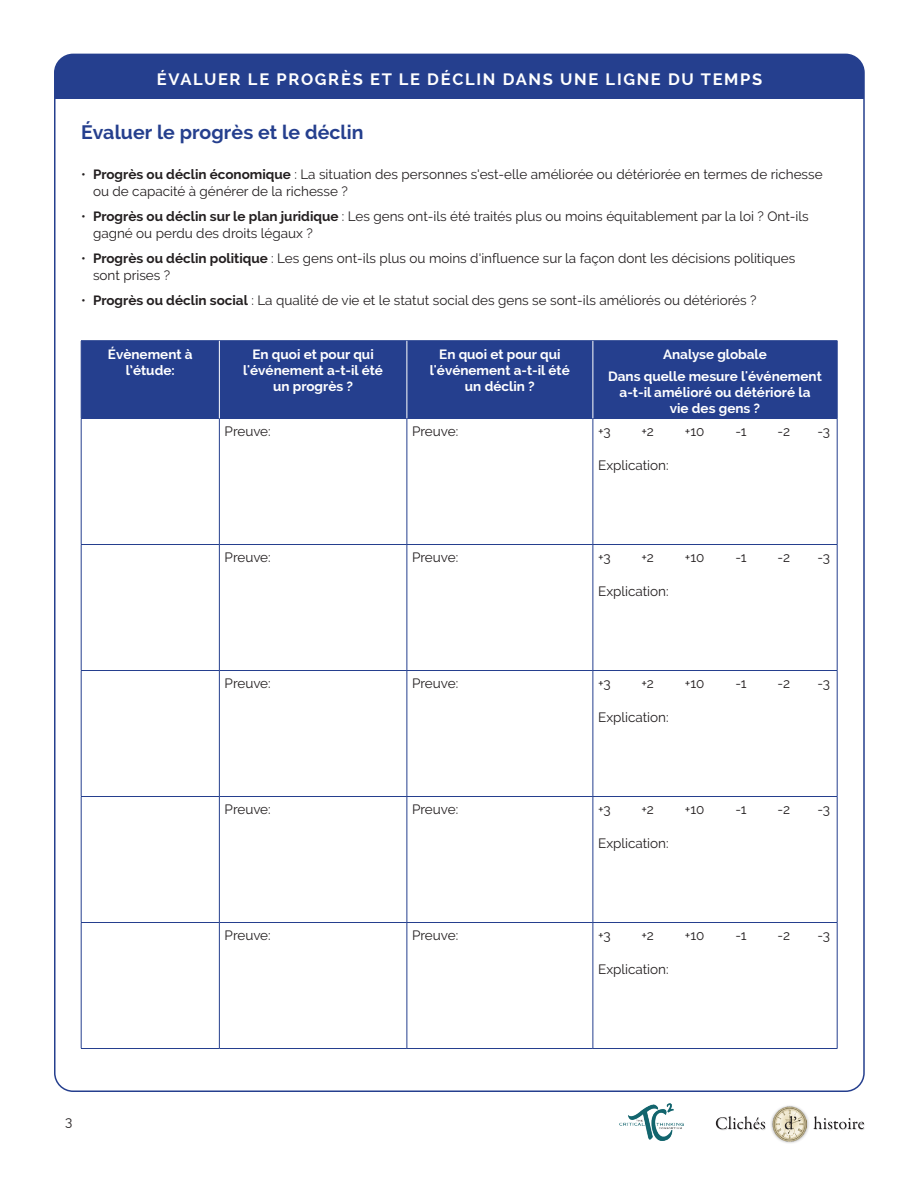
<style>
.page{position:relative;width:918px;height:1188px;background:#fff}
.page>*{position:absolute;margin:0;border:0;box-sizing:border-box;transform-origin:0 0}
.t1{font:700 19.5px "Raleway";letter-spacing:.005em;color:#253f8e}
.t2{font:700 16.5px "Raleway";letter-spacing:.1em;color:#fff}
.Body{font:13.5px/16.5px "Raleway";color:#231f20}
.Table_Column_sub-hea{font:700 13.5px/16.2px "Raleway";color:#fff;text-align:center}
.s1{font-weight:700}
</style>
<div class="page">
<div style="left:55px;top:54px;width:809px;height:45px;background:#253f8e"></div>
<img style="left:619px;top:1104px;width:65px;height:37px">
<div style="left:770px;top:1104px;width:40px;height:40px;background:#231f20;opacity:.37"></div>
<img style="left:772px;top:1107px;width:35px;height:35px">
<svg style="left:785px;top:1116px;width:11px;height:14px"></svg>
<svg style="left:813px;top:1116px;width:52px;height:14px"></svg>
<svg style="left:716px;top:1116px;width:50px;height:14px"></svg>
<div style="left:82px;top:341px;width:755px;height:77px;background:#253f8e"></div>
<hr style="left:81px;top:340px;width:138px;height:1px;background:#253f8e">
<hr style="left:81px;top:341px;width:1px;height:77px;background:#253f8e">
<hr style="left:219px;top:340px;width:188px;height:1px;background:#253f8e">
<hr style="left:407px;top:340px;width:186px;height:1px;background:#253f8e">
<hr style="left:593px;top:340px;width:244px;height:1px;background:#253f8e">
<hr style="left:837px;top:341px;width:1px;height:77px;background:#253f8e">
<hr style="left:81px;top:418px;width:138px;height:1px;background:#253f8e">
<hr style="left:81px;top:419px;width:1px;height:125px;background:#253f8e">
<hr style="left:219px;top:418px;width:188px;height:1px;background:#253f8e">
<hr style="left:219px;top:419px;width:1px;height:125px;background:#253f8e">
<hr style="left:407px;top:418px;width:186px;height:1px;background:#253f8e">
<hr style="left:407px;top:419px;width:1px;height:125px;background:#253f8e">
<hr style="left:593px;top:418px;width:244px;height:1px;background:#253f8e">
<hr style="left:593px;top:419px;width:1px;height:125px;background:#253f8e">
<hr style="left:837px;top:419px;width:1px;height:125px;background:#253f8e">
<hr style="left:81px;top:544px;width:138px;height:1px;background:#253f8e">
<hr style="left:81px;top:545px;width:1px;height:125px;background:#253f8e">
<hr style="left:219px;top:544px;width:188px;height:1px;background:#253f8e">
<hr style="left:219px;top:545px;width:1px;height:125px;background:#253f8e">
<hr style="left:407px;top:544px;width:186px;height:1px;background:#253f8e">
<hr style="left:407px;top:545px;width:1px;height:125px;background:#253f8e">
<hr style="left:593px;top:544px;width:244px;height:1px;background:#253f8e">
<hr style="left:593px;top:545px;width:1px;height:125px;background:#253f8e">
<hr style="left:837px;top:545px;width:1px;height:125px;background:#253f8e">
<hr style="left:81px;top:670px;width:138px;height:1px;background:#253f8e">
<hr style="left:81px;top:671px;width:1px;height:125px;background:#253f8e">
<hr style="left:219px;top:670px;width:188px;height:1px;background:#253f8e">
<hr style="left:219px;top:671px;width:1px;height:125px;background:#253f8e">
<hr style="left:407px;top:670px;width:186px;height:1px;background:#253f8e">
<hr style="left:407px;top:671px;width:1px;height:125px;background:#253f8e">
<hr style="left:593px;top:670px;width:244px;height:1px;background:#253f8e">
<hr style="left:593px;top:671px;width:1px;height:125px;background:#253f8e">
<hr style="left:837px;top:671px;width:1px;height:125px;background:#253f8e">
<hr style="left:81px;top:796px;width:138px;height:1px;background:#253f8e">
<hr style="left:81px;top:797px;width:1px;height:125px;background:#253f8e">
<hr style="left:219px;top:796px;width:188px;height:1px;background:#253f8e">
<hr style="left:219px;top:797px;width:1px;height:125px;background:#253f8e">
<hr style="left:407px;top:796px;width:186px;height:1px;background:#253f8e">
<hr style="left:407px;top:797px;width:1px;height:125px;background:#253f8e">
<hr style="left:593px;top:796px;width:244px;height:1px;background:#253f8e">
<hr style="left:593px;top:797px;width:1px;height:125px;background:#253f8e">
<hr style="left:837px;top:797px;width:1px;height:125px;background:#253f8e">
<hr style="left:81px;top:922px;width:138px;height:1px;background:#253f8e">
<hr style="left:81px;top:923px;width:1px;height:125px;background:#253f8e">
<hr style="left:219px;top:922px;width:188px;height:1px;background:#253f8e">
<hr style="left:219px;top:923px;width:1px;height:125px;background:#253f8e">
<hr style="left:407px;top:922px;width:186px;height:1px;background:#253f8e">
<hr style="left:407px;top:923px;width:1px;height:125px;background:#253f8e">
<hr style="left:593px;top:922px;width:244px;height:1px;background:#253f8e">
<hr style="left:593px;top:923px;width:1px;height:125px;background:#253f8e">
<hr style="left:837px;top:923px;width:1px;height:125px;background:#253f8e">
<hr style="left:81px;top:1048px;width:138px;height:1px;background:#253f8e">
<hr style="left:219px;top:1048px;width:188px;height:1px;background:#253f8e">
<hr style="left:407px;top:1048px;width:186px;height:1px;background:#253f8e">
<hr style="left:593px;top:1048px;width:244px;height:1px;background:#253f8e">
<hr style="left:219px;top:341px;width:1px;height:77px;background:#fff">
<hr style="left:407px;top:341px;width:1px;height:77px;background:#fff">
<hr style="left:593px;top:341px;width:1px;height:77px;background:#fff">
<p class="t2" style="left:157px;top:69px;width:607px">ÉVALUER LE PROGRÈS ET LE DÉCLIN DANS UNE LIGNE DU TEMPS</p>
<h2 class="t1" style="left:81px;top:121px;width:284px">Évaluer le progrès et le déclin</h2>
<p class="Body" style="left:93px;top:166px;width:731px;text-indent:-12px">• <span class="s1">Progrès ou déclin économique</span> : La situation des personnes s'est-elle améliorée ou détériorée en termes de richesse ou de capacité à générer de la richesse ?</p>
<p class="Body" style="left:93px;top:208px;width:717px;text-indent:-12px">• <span class="s1">Progrès ou déclin sur le plan juridique</span> : Les gens ont-ils été traités plus ou moins équitablement par la loi ? Ont-ils gagné ou perdu des droits légaux ?</p>
<p class="Body" style="left:93px;top:250px;width:704px;text-indent:-12px">• <span class="s1">Progrès ou déclin politique</span> : Les gens ont-ils plus ou moins d'influence sur la façon dont les décisions politiques sont prises ?</p>
<p class="Body" style="left:81px;top:292px;width:677px">• <span class="s1">Progrès ou déclin social</span> : La qualité de vie et le statut social des gens se sont-ils améliorés ou détériorés ?</p>
<p class="Table_Column_sub-hea" style="left:108px;top:346px;width:86px">Évènement à l’étude:</p>
<p class="Table_Column_sub-hea" style="left:243px;top:346px;width:141px">En quoi et pour qui l'événement a-t-il été un progrès ?</p>
<p class="Table_Column_sub-hea" style="left:430px;top:346px;width:141px">En quoi et pour qui l'événement a-t-il été un déclin ?</p>
<p class="Table_Column_sub-hea" style="left:663px;top:346px;width:105px">Analyse globale</p>
<p class="Table_Column_sub-hea" style="left:608px;top:368px;width:215px">Dans quelle mesure l'événement a-t-il amélioré ou détérioré la<br>vie des gens ?</p>
<p class="Body" style="left:225px;top:423px;width:48px">Preuve:</p>
<p class="Body" style="left:412px;top:423px;width:48px">Preuve:</p>
<p class="Body" style="left:598px;top:423px;width:14px">+3</p>
<p class="Body" style="left:642px;top:423px;width:14px">+2</p>
<p class="Body" style="left:685px;top:423px;width:21px">+10</p>
<p class="Body" style="left:735px;top:423px;width:13px">-1</p>
<p class="Body" style="left:778px;top:423px;width:14px">-2</p>
<p class="Body" style="left:818px;top:423px;width:14px">-3</p>
<p class="Body" style="left:598px;top:456px;width:72px">Explication:</p>
<p class="Body" style="left:225px;top:549px;width:48px">Preuve:</p>
<p class="Body" style="left:412px;top:549px;width:48px">Preuve:</p>
<p class="Body" style="left:598px;top:549px;width:14px">+3</p>
<p class="Body" style="left:642px;top:549px;width:14px">+2</p>
<p class="Body" style="left:685px;top:549px;width:21px">+10</p>
<p class="Body" style="left:735px;top:549px;width:13px">-1</p>
<p class="Body" style="left:778px;top:549px;width:14px">-2</p>
<p class="Body" style="left:818px;top:549px;width:14px">-3</p>
<p class="Body" style="left:598px;top:582px;width:72px">Explication:</p>
<p class="Body" style="left:225px;top:675px;width:48px">Preuve:</p>
<p class="Body" style="left:412px;top:675px;width:48px">Preuve:</p>
<p class="Body" style="left:598px;top:675px;width:14px">+3</p>
<p class="Body" style="left:642px;top:675px;width:14px">+2</p>
<p class="Body" style="left:685px;top:675px;width:21px">+10</p>
<p class="Body" style="left:735px;top:675px;width:13px">-1</p>
<p class="Body" style="left:778px;top:675px;width:14px">-2</p>
<p class="Body" style="left:818px;top:675px;width:14px">-3</p>
<p class="Body" style="left:598px;top:708px;width:72px">Explication:</p>
<p class="Body" style="left:225px;top:801px;width:48px">Preuve:</p>
<p class="Body" style="left:412px;top:801px;width:48px">Preuve:</p>
<p class="Body" style="left:598px;top:801px;width:14px">+3</p>
<p class="Body" style="left:642px;top:801px;width:14px">+2</p>
<p class="Body" style="left:685px;top:801px;width:21px">+10</p>
<p class="Body" style="left:735px;top:801px;width:13px">-1</p>
<p class="Body" style="left:778px;top:801px;width:14px">-2</p>
<p class="Body" style="left:818px;top:801px;width:14px">-3</p>
<p class="Body" style="left:598px;top:834px;width:72px">Explication:</p>
<p class="Body" style="left:225px;top:927px;width:48px">Preuve:</p>
<p class="Body" style="left:412px;top:927px;width:48px">Preuve:</p>
<p class="Body" style="left:598px;top:927px;width:14px">+3</p>
<p class="Body" style="left:642px;top:927px;width:14px">+2</p>
<p class="Body" style="left:685px;top:927px;width:21px">+10</p>
<p class="Body" style="left:735px;top:927px;width:13px">-1</p>
<p class="Body" style="left:778px;top:927px;width:14px">-2</p>
<p class="Body" style="left:818px;top:927px;width:14px">-3</p>
<p class="Body" style="left:598px;top:960px;width:72px">Explication:</p>
<p class="Body" style="left:65px;top:1113px;width:9px">3</p>
</div>
